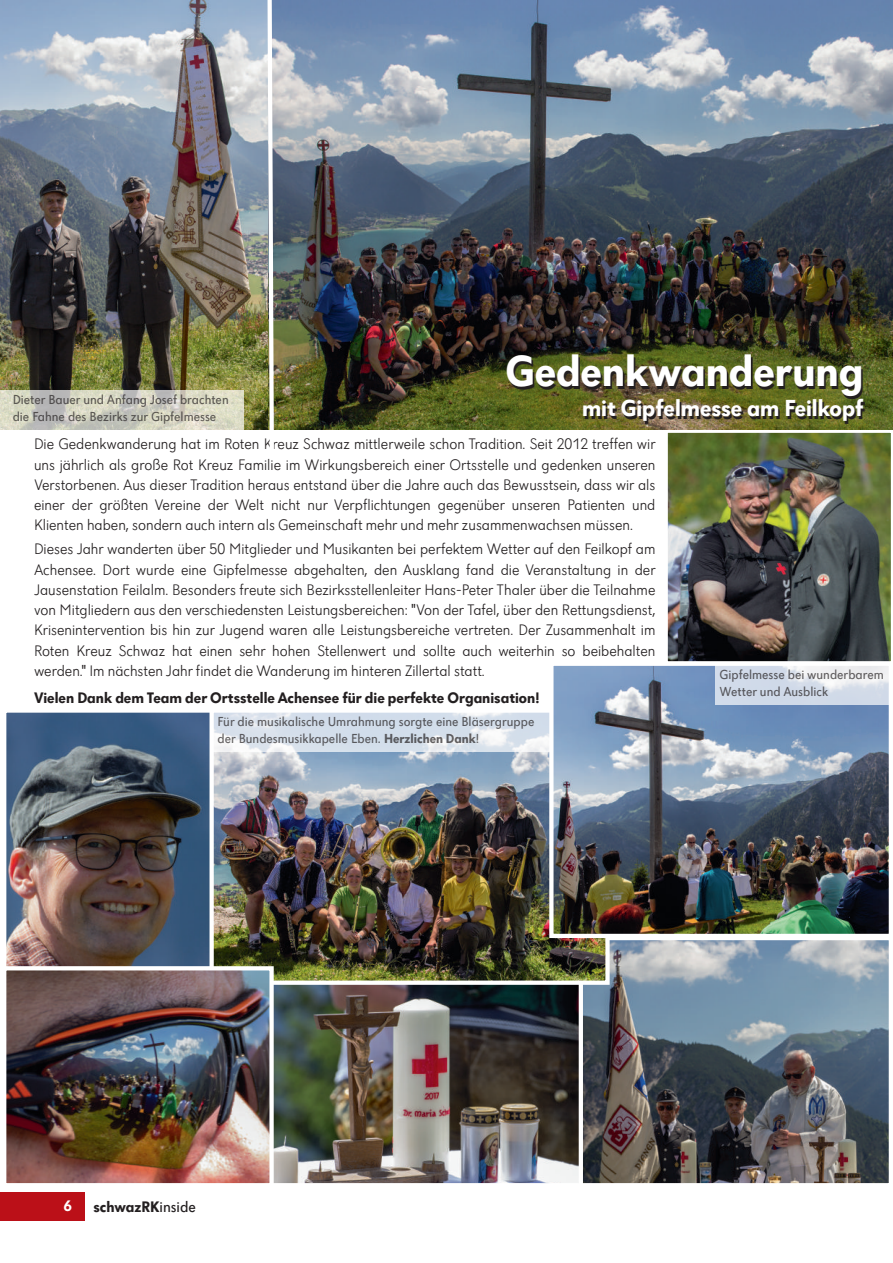
<style>
.page{position:relative;width:893px;height:1263px;background:#fff}
.page>*{position:absolute;margin:0;border:0;box-sizing:border-box;transform-origin:0 0}
.t1{font:700 45px "Dunant";color:#fff}
.t2{font:700 24px "Dunant";color:#fff}
.t3{font:300 15.75px/20.2px "Dunant";color:#231f20;text-align:justify}
.t4{font:700 15.75px "Dunant";color:#231f20}
.t5{font:700 15.75px "Dunant";color:#fff}
.t6{font:13.5px/16.5px "Dunant";color:rgb(35 31 32/.7)}
.s1{font-weight:700}
.s2{font-weight:400}
</style>
<div class="page">
<div style="left:0;top:1192px;width:85px;height:28px;background:#bb1018"></div>
<img style="left:664px;top:429px;width:229px;height:233px">
<img style="left:7px;top:713px;width:203px;height:253px">
<div style="left:2px;top:708px;width:213px;height:263px;border:4px solid #fff"></div>
<img style="left:274px;top:985px;width:305px;height:197px">
<img style="left:584px;top:941px;width:304px;height:241px">
<div style="left:579px;top:936px;width:314px;height:251px;border:4px solid #fff"></div>
<img style="left:215px;top:752px;width:390px;height:228px">
<div style="left:210px;top:708px;width:400px;height:277px;border:4px solid #fff"></div>
<img style="left:0;top:0;width:265px;height:429px">
<img style="left:276px;top:0;width:617px;height:429px">
<div style="left:213px;top:712px;width:339px;height:40px;background:#fff;opacity:.7"></div>
<img style="left:554px;top:667px;width:334px;height:266px">
<div style="left:549px;top:662px;width:344px;height:276px;border:4px solid #fff"></div>
<img style="left:7px;top:971px;width:262px;height:211px">
<div style="left:2px;top:966px;width:272px;height:221px;border:4px solid #fff"></div>
<div style="left:715px;top:665px;width:176px;height:40px;background:#fff;opacity:.7"></div>
<div style="left:0;top:390px;width:244px;height:39px;background:#fff;opacity:.7"></div>
<img style="left:265px;top:0;width:11px;height:430px">
<p class="t6" style="left:13px;top:392px;width:217px">Dieter Bauer und Anfang Josef brachten die Fahne des Bezirks zur Gipfelmesse</p>
<h1 class="t1" style="left:505px;top:352px;width:360px">Gedenkwanderung</h1>
<h2 class="t2" style="left:582px;top:398px;width:283px">mit Gipfelmesse am Feilkopf</h2>
<p class="t3" style="left:34px;top:435px;width:623px">Die Gedenkwanderung hat im Roten Kreuz Schwaz mittlerweile schon Tradition. Seit 2012 treffen wir uns jährlich als große Rot Kreuz Familie im Wirkungsbereich einer Ortsstelle und gedenken unseren Verstorbenen. Aus dieser Tradition heraus entstand über die Jahre auch das Bewusstsein, dass wir als einer der größten Vereine der Welt nicht nur Verpflichtungen gegenüber unseren Patienten und Klienten haben, sondern auch intern als Gemeinschaft mehr und mehr zusammenwachsen müssen.</p>
<p class="t3" style="left:34px;top:540px;width:623px">Dieses Jahr wanderten über 50 Mitglieder und Musikanten bei perfektem Wetter auf den Feilkopf am Achensee. Dort wurde eine Gipfelmesse abgehalten, den Ausklang fand die Veranstaltung in der Jausenstation Feilalm. Besonders freute sich Bezirksstellenleiter Hans-Peter Thaler über die Teilnahme von Mitgliedern aus den verschiedensten Leistungsbereichen: "Von der Tafel, über den Rettungsdienst, Krisenintervention bis hin zur Jugend waren alle Leistungsbereiche vertreten. Der Zusammenhalt im Roten Kreuz Schwaz hat einen sehr hohen Stellenwert und sollte auch weiterhin so beibehalten werden." Im nächsten Jahr findet die Wanderung im hinteren Zillertal statt.</p>
<p class="t4" style="left:34px;top:691px;width:507px">Vielen Dank dem Team der Ortsstelle Achensee für die perfekte Organisation!</p>
<p class="t6" style="left:218px;top:714px;width:318px">Für die musikalische Umrahmung sorgte eine Bläsergruppe der Bundesmusikkapelle Eben. <span class="s1">Herzlichen Dank</span>!</p>
<p class="t6" style="left:719px;top:668px;width:166px">Gipfelmesse bei wunderbarem<br>Wetter und Ausblick</p>
<p class="t5" style="left:63px;top:1200px;width:10px">6</p>
<p class="t4" style="left:94px;top:1200px;width:104px">schwazRK<span class="s2">inside</span></p>
</div>
